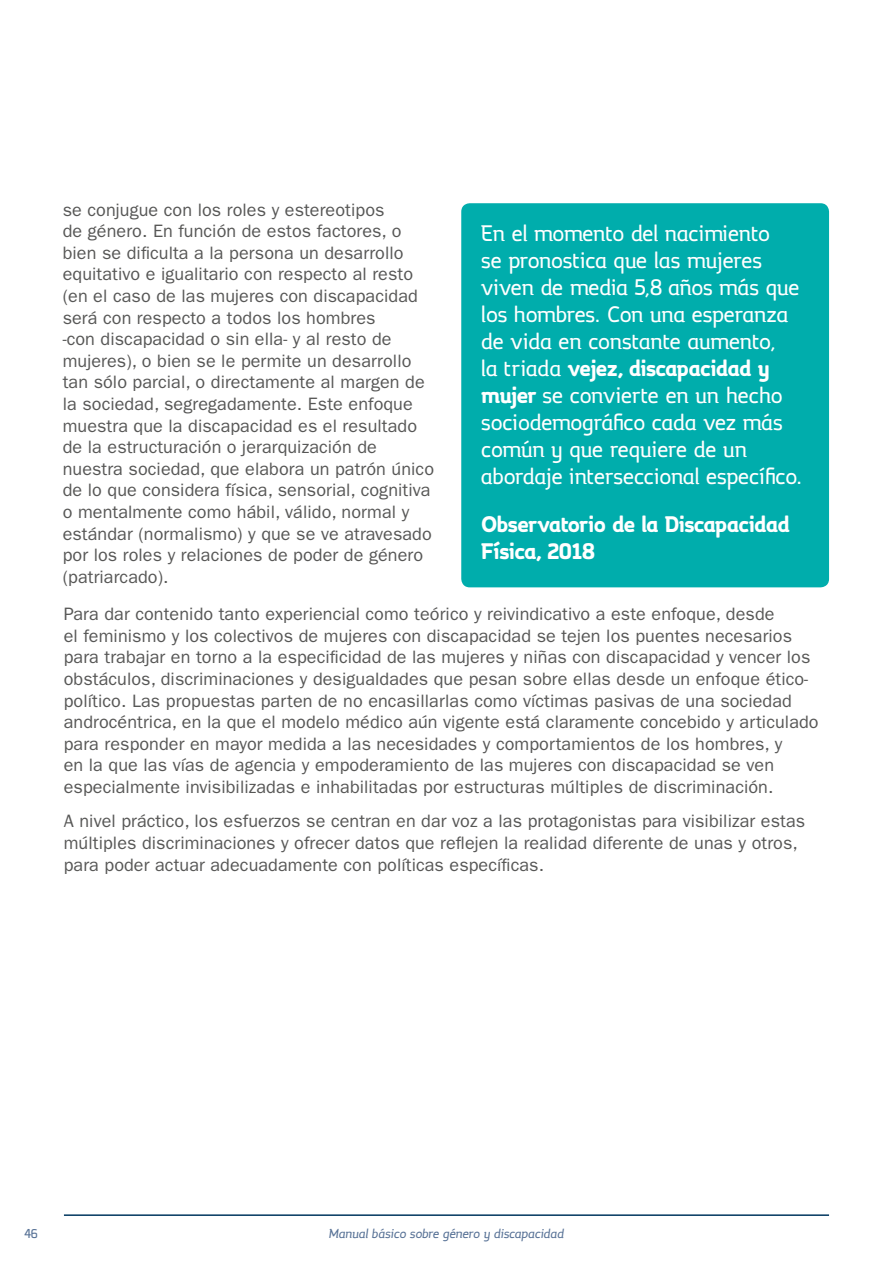
<style>
.page{position:relative;width:893px;height:1263px;background:#fff}
.page>*{position:absolute;margin:0;border:0;box-sizing:border-box;transform-origin:0 0}
.t1{font:21px/27px "Margot";letter-spacing:-.025em;color:#fff}
.t2{font:700 21px/27px "Margot";letter-spacing:-.01em;color:#fff}
.t3{font:18px/21.6px "ITC Franklin Gothic Std";letter-spacing:.005em;color:#575756}
.t4{font:italic 12px "Margot";letter-spacing:-.015em;color:#597397}
.t5{font:12px "Margot";color:#597397}
.s1{font-weight:700}
</style>
<div class="page">
<hr style="left:64px;top:1214px;width:765px;height:2px;background:#00365f">
<div style="left:461px;top:203px;width:368px;height:384px;background:#00adac;border-radius:9px"></div>
<p class="t3" style="left:63px;top:199px;width:373px">se conjugue con los roles y estereotipos<br>de género. En función de estos factores, o bien se dificulta a la persona un desarrollo equitativo e igualitario con respecto al resto (en el caso de las mujeres con discapacidad será con respecto a todos los hombres<br>-con discapacidad o sin ella- y al resto de mujeres), o bien se le permite un desarrollo tan sólo parcial, o directamente al margen de la sociedad, segregadamente. Este enfoque muestra que la discapacidad es el resultado de la estructuración o jerarquización de nuestra sociedad, que elabora un patrón único de lo que considera física, sensorial, cognitiva o mentalmente como hábil, válido, normal y estándar (normalismo) y que se ve atravesado por los roles y relaciones de poder de género (patriarcado).</p>
<p class="t3" style="left:64px;top:603px;width:756px">Para dar contenido tanto experiencial como teórico y reivindicativo a este enfoque, desde<br>el feminismo y los colectivos de mujeres con discapacidad se tejen los puentes necesarios para trabajar en torno a la especificidad de las mujeres y niñas con discapacidad y vencer los obstáculos, discriminaciones y desigualdades que pesan sobre ellas desde un enfoque ético&shy;político. Las propuestas parten de no encasillarlas como víctimas pasivas de una sociedad androcéntrica, en la que el modelo médico aún vigente está claramente concebido y articulado para responder en mayor medida a las necesidades y comportamientos de los hombres, y<br>en la que las vías de agencia y empoderamiento de las mujeres con discapacidad se ven especialmente invisibilizadas e inhabilitadas por estructuras múltiples de discriminación.</p>
<p class="t3" style="left:64px;top:811px;width:743px">A nivel práctico, los esfuerzos se centran en dar voz a las protagonistas para visibilizar estas múltiples discriminaciones y ofrecer datos que reflejen la realidad diferente de unas y otros, para poder actuar adecuadamente con políticas específicas.</p>
<p class="t1" style="left:481px;top:219px;width:323px">En el momento del nacimiento<br>se pronostica que las mujeres viven de media 5,8 años más que los hombres. Con una esperanza de vida en constante aumento,<br>la triada <span class="s1">vejez, discapacidad y mujer</span> se convierte en un hecho sociodemográfico cada vez más común y que requiere de un abordaje interseccional específico.</p>
<p class="t2" style="left:481px;top:510px;width:310px">Observatorio de la Discapacidad<br>Física, 2018</p>
<p class="t5" style="left:24px;top:1225px;width:15px">46</p>
<p class="t4" style="left:329px;top:1225px;width:237px">Manual básico sobre género y discapacidad</p>
</div>
